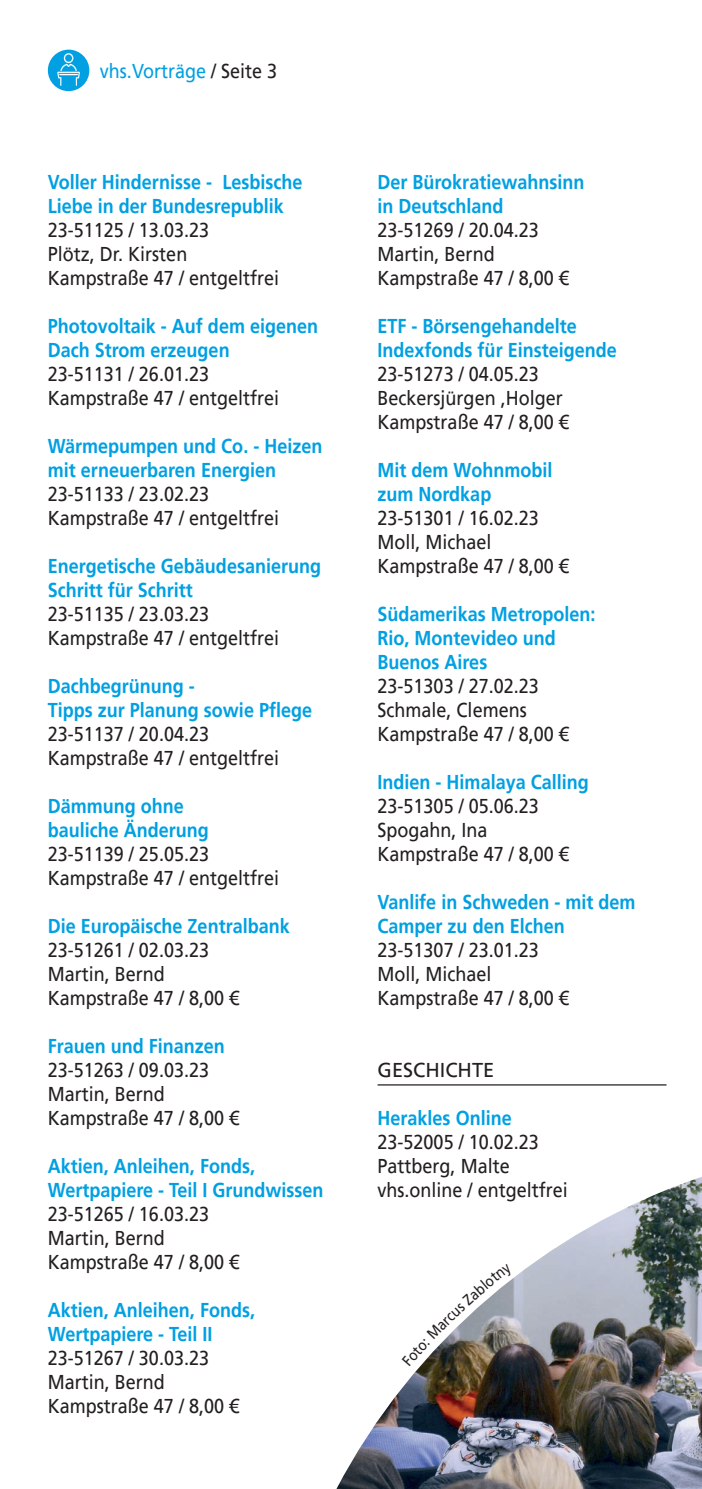
<style>
.page{position:relative;width:702px;height:1489px;background:#fff}
.page>*{position:absolute;margin:0;border:0;box-sizing:border-box;transform-origin:0 0}
.t1{font:20px/24px "Frutiger LT Pro";color:#231f20;scale:.9 1}
.t2{font:700 20px/24px "Frutiger LT Pro";color:#00a0e2;scale:.9 1}
.t3{font:20px "Frutiger LT Pro";color:#00a0e2;scale:.9 1}
.t4{font:20px "Frutiger LT Pro";color:#231f20}
.s1{color:#231f20}
</style>
<div class="page">
<div style="left:48px;top:50px;width:41px;height:41px;background:#00a0e2;border-radius:50%"></div>
<svg style="left:57px;top:53px;width:23px;height:33px"></svg>
<hr style="left:377px;top:1084px;width:289px;height:1px;background:#231f20">
<img style="left:337px;top:1177px;width:365px;height:311px">
<svg style="left:402px;top:1263px;width:111px;height:103px"></svg>
<p class="t3" style="left:100px;top:59px;width:198px">vhs.Vorträge <span class="s1">/ Seite 3</span></p>
<p class="t2" style="left:48px;top:170px;width:284px">Voller Hindernisse - Lesbische<br>Liebe in der Bundesrepublik</p>
<p class="t1" style="left:48px;top:218px;width:258px">23-51125 / 13.03.23<br>Plötz, Dr. Kirsten<br>Kampstraße 47 / entgeltfrei</p>
<p class="t2" style="left:48px;top:314px;width:302px">Photovoltaik - Auf dem eigenen<br>Dach Strom erzeugen</p>
<p class="t1" style="left:48px;top:362px;width:258px">23-51131 / 26.01.23<br>Kampstraße 47 / entgeltfrei</p>
<p class="t2" style="left:48px;top:434px;width:306px">Wärmepumpen und Co. - Heizen mit erneuerbaren Energien</p>
<p class="t1" style="left:48px;top:482px;width:258px">23-51133 / 23.02.23<br>Kampstraße 47 / entgeltfrei</p>
<p class="t2" style="left:48px;top:554px;width:305px">Energetische Gebäudesanierung<br>Schritt für Schritt</p>
<p class="t1" style="left:48px;top:602px;width:258px">23-51135 / 23.03.23<br>Kampstraße 47 / entgeltfrei</p>
<p class="t2" style="left:48px;top:674px;width:295px">Dachbegrünung -<br>Tipps zur Planung sowie Pflege</p>
<p class="t1" style="left:48px;top:722px;width:258px">23-51137 / 20.04.23<br>Kampstraße 47 / entgeltfrei</p>
<p class="t2" style="left:48px;top:794px;width:180px">Dämmung ohne bauliche Änderung</p>
<p class="t1" style="left:48px;top:842px;width:258px">23-51139 / 25.05.23<br>Kampstraße 47 / entgeltfrei</p>
<p class="t2" style="left:48px;top:914px;width:270px">Die Europäische Zentralbank</p>
<p class="t1" style="left:48px;top:938px;width:214px">23-51261 / 02.03.23<br>Martin, Bernd<br>Kampstraße 47 / 8,00 €</p>
<p class="t2" style="left:48px;top:1034px;width:198px">Frauen und Finanzen</p>
<p class="t1" style="left:48px;top:1058px;width:214px">23-51263 / 09.03.23<br>Martin, Bernd<br>Kampstraße 47 / 8,00 €</p>
<p class="t2" style="left:48px;top:1154px;width:308px">Aktien, Anleihen, Fonds,<br>Wertpapiere - Teil I Grundwissen</p>
<p class="t1" style="left:48px;top:1202px;width:214px">23-51265 / 16.03.23<br>Martin, Bernd<br>Kampstraße 47 / 8,00 €</p>
<p class="t2" style="left:48px;top:1298px;width:232px">Aktien, Anleihen, Fonds,<br>Wertpapiere - Teil II</p>
<p class="t1" style="left:48px;top:1346px;width:214px">23-51267 / 30.03.23<br>Martin, Bernd<br>Kampstraße 47 / 8,00 €</p>
<p class="t2" style="left:377px;top:170px;width:231px">Der Bürokratiewahnsinn in Deutschland</p>
<p class="t1" style="left:377px;top:218px;width:214px">23-51269 / 20.04.23<br>Martin, Bernd<br>Kampstraße 47 / 8,00 €</p>
<p class="t2" style="left:377px;top:314px;width:267px">ETF - Börsengehandelte<br>Indexfonds für Einsteigende</p>
<p class="t1" style="left:377px;top:362px;width:214px">23-51273 / 04.05.23<br>Beckersjürgen ,Holger<br>Kampstraße 47 / 8,00 €</p>
<p class="t2" style="left:377px;top:458px;width:196px">Mit dem Wohnmobil zum Nordkap</p>
<p class="t1" style="left:377px;top:506px;width:214px">23-51301 / 16.02.23<br>Moll, Michael<br>Kampstraße 47 / 8,00 €</p>
<p class="t2" style="left:377px;top:602px;width:243px">Südamerikas Metropolen:<br>Rio, Montevideo und<br>Buenos Aires</p>
<p class="t1" style="left:377px;top:674px;width:214px">23-51303 / 27.02.23<br>Schmale, Clemens<br>Kampstraße 47 / 8,00 €</p>
<p class="t2" style="left:377px;top:770px;width:236px">Indien - Himalaya Calling</p>
<p class="t1" style="left:377px;top:794px;width:214px">23-51305 / 05.06.23<br>Spogahn, Ina<br>Kampstraße 47 / 8,00 €</p>
<p class="t2" style="left:377px;top:890px;width:288px">Vanlife in Schweden - mit dem<br>Camper zu den Elchen</p>
<p class="t1" style="left:377px;top:938px;width:214px">23-51307 / 23.01.23<br>Moll, Michael<br>Kampstraße 47 / 8,00 €</p>
<p class="t4" style="left:377px;top:1058px;width:118px">GESCHICHTE</p>
<p class="t2" style="left:377px;top:1106px;width:150px">Herakles Online</p>
<p class="t1" style="left:377px;top:1130px;width:213px">23-52005 / 10.02.23<br>Pattberg, Malte vhs.online / entgeltfrei</p>
</div>
